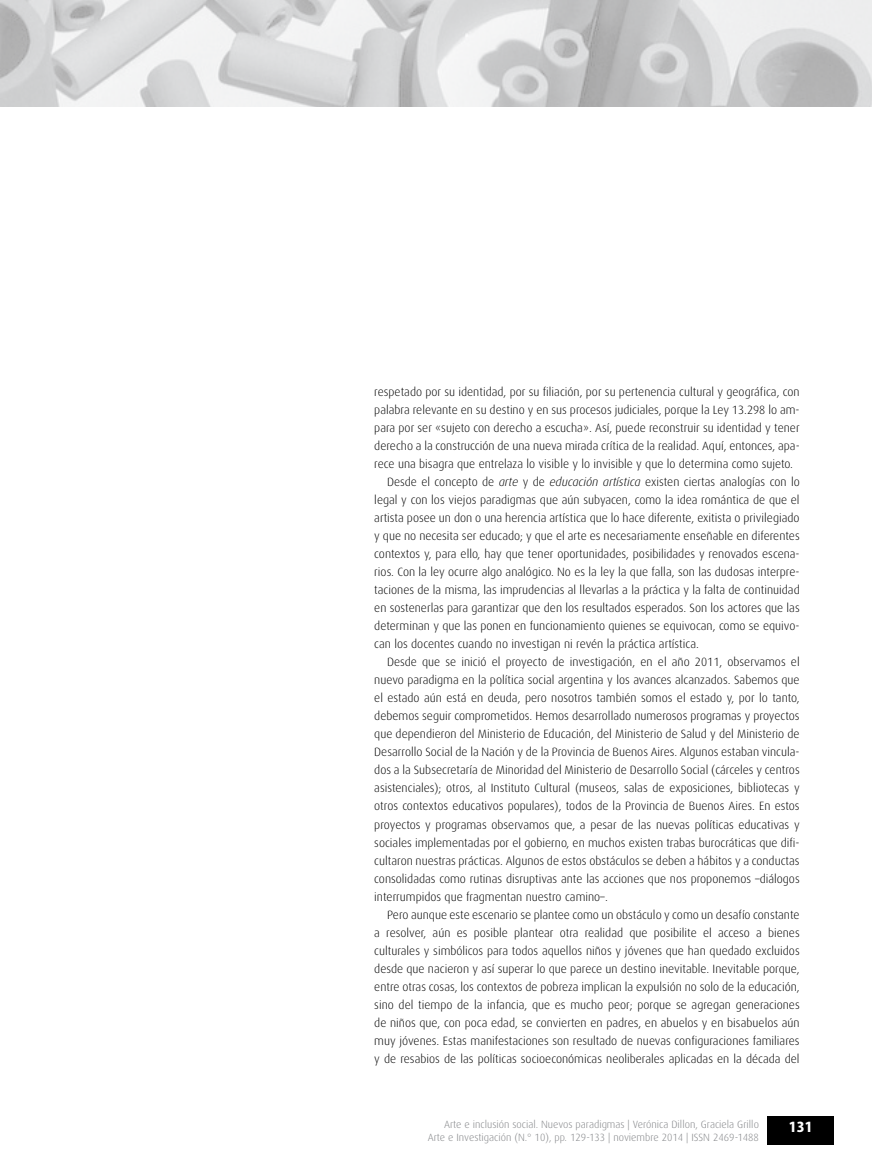
<style>
.page{position:relative;width:872px;height:1170px;background:#fff}
.page>*{position:absolute;margin:0;border:0;box-sizing:border-box;transform-origin:0 0}
.t1{font:800 13.5px "Koz Go Pro";color:#fff}
.t2{font:300 12px "Dax";color:#000}
.t3{font:300 10.5px/13.5px "Dax";color:#808285;text-align:right}
.s1{font-style:italic}
</style>
<div class="page">
<div style="left:767px;top:1116px;width:67px;height:28px;background:#000"></div>
<img style="left:0;top:0;width:872px;height:106px">
<p class="t2" style="left:374px;top:385px;width:427px">respetado por su identidad, por su filiación, por su pertenencia cultural y geográfica, con</p>
<p class="t2" style="left:374px;top:403px;width:427px">palabra relevante en su destino y en sus procesos judiciales, porque la Ley 13.298 lo am-</p>
<p class="t2" style="left:374px;top:421px;width:427px">para por ser «sujeto con derecho a escucha». Así, puede reconstruir su identidad y tener</p>
<p class="t2" style="left:374px;top:439px;width:427px">derecho a la construcción de una nueva mirada crítica de la realidad. Aquí, entonces, apa-</p>
<p class="t2" style="left:374px;top:457px;width:420px">rece una bisagra que entrelaza lo visible y lo invisible y que lo determina como sujeto.</p>
<p class="t2" style="left:387px;top:475px;width:414px">Desde el concepto de <span class="s1">arte</span> y de <span class="s1">educación artística</span> existen ciertas analogías con lo</p>
<p class="t2" style="left:374px;top:493px;width:427px">legal y con los viejos paradigmas que aún subyacen, como la idea romántica de que el</p>
<p class="t2" style="left:374px;top:511px;width:427px">artista posee un don o una herencia artística que lo hace diferente, exitista o privilegiado</p>
<p class="t2" style="left:374px;top:529px;width:427px">y que no necesita ser educado; y que el arte es necesariamente enseñable en diferentes</p>
<p class="t2" style="left:374px;top:547px;width:427px">contextos y, para ello, hay que tener oportunidades, posibilidades y renovados escena-</p>
<p class="t2" style="left:374px;top:565px;width:427px">rios. Con la ley ocurre algo analógico. No es la ley la que falla, son las dudosas interpre-</p>
<p class="t2" style="left:374px;top:583px;width:427px">taciones de la misma, las imprudencias al llevarlas a la práctica y la falta de continuidad</p>
<p class="t2" style="left:374px;top:601px;width:427px">en sostenerlas para garantizar que den los resultados esperados. Son los actores que las</p>
<p class="t2" style="left:374px;top:619px;width:427px">determinan y que las ponen en funcionamiento quienes se equivocan, como se equivo-</p>
<p class="t2" style="left:374px;top:637px;width:326px">can los docentes cuando no investigan ni revén la práctica artística.</p>
<p class="t2" style="left:387px;top:655px;width:414px">Desde que se inició el proyecto de investigación, en el año 2011, observamos el</p>
<p class="t2" style="left:374px;top:673px;width:427px">nuevo paradigma en la política social argentina y los avances alcanzados. Sabemos que</p>
<p class="t2" style="left:374px;top:691px;width:427px">el estado aún está en deuda, pero nosotros también somos el estado y, por lo tanto,</p>
<p class="t2" style="left:374px;top:709px;width:427px">debemos seguir comprometidos. Hemos desarrollado numerosos programas y proyectos</p>
<p class="t2" style="left:374px;top:727px;width:427px">que dependieron del Ministerio de Educación, del Ministerio de Salud y del Ministerio de</p>
<p class="t2" style="left:374px;top:745px;width:427px">Desarrollo Social de la Nación y de la Provincia de Buenos Aires. Algunos estaban vincula-</p>
<p class="t2" style="left:374px;top:763px;width:427px">dos a la Subsecretaría de Minoridad del Ministerio de Desarrollo Social (cárceles y centros</p>
<p class="t2" style="left:374px;top:781px;width:427px">asistenciales); otros, al Instituto Cultural (museos, salas de exposiciones, bibliotecas y</p>
<p class="t2" style="left:374px;top:799px;width:427px">otros contextos educativos populares), todos de la Provincia de Buenos Aires. En estos</p>
<p class="t2" style="left:374px;top:817px;width:427px">proyectos y programas observamos que, a pesar de las nuevas políticas educativas y</p>
<p class="t2" style="left:374px;top:835px;width:427px">sociales implementadas por el gobierno, en muchos existen trabas burocráticas que difi-</p>
<p class="t2" style="left:374px;top:853px;width:427px">cultaron nuestras prácticas. Algunos de estos obstáculos se deben a hábitos y a conductas</p>
<p class="t2" style="left:374px;top:871px;width:427px">consolidadas como rutinas disruptivas ante las acciones que nos proponemos –diálogos</p>
<p class="t2" style="left:374px;top:889px;width:235px">interrumpidos que fragmentan nuestro camino–.</p>
<p class="t2" style="left:387px;top:907px;width:414px">Pero aunque este escenario se plantee como un obstáculo y como un desafío constante</p>
<p class="t2" style="left:374px;top:925px;width:427px">a resolver, aún es posible plantear otra realidad que posibilite el acceso a bienes</p>
<p class="t2" style="left:374px;top:943px;width:427px">culturales y simbólicos para todos aquellos niños y jóvenes que han quedado excluidos</p>
<p class="t2" style="left:374px;top:961px;width:427px">desde que nacieron y así superar lo que parece un destino inevitable. Inevitable porque,</p>
<p class="t2" style="left:374px;top:979px;width:427px">entre otras cosas, los contextos de pobreza implican la expulsión no solo de la educación,</p>
<p class="t2" style="left:374px;top:997px;width:427px">sino del tiempo de la infancia, que es mucho peor; porque se agregan generaciones</p>
<p class="t2" style="left:374px;top:1015px;width:427px">de niños que, con poca edad, se convierten en padres, en abuelos y en bisabuelos aún</p>
<p class="t2" style="left:374px;top:1033px;width:427px">muy jóvenes. Estas manifestaciones son resultado de nuevas configuraciones familiares</p>
<p class="t2" style="left:374px;top:1051px;width:427px">y de resabios de las políticas socioeconómicas neoliberales aplicadas en la década del</p>
<p class="t3" style="left:428px;top:1117px;width:333px">Arte e inclusión social. Nuevos paradigmas | Verónica Dillon, Graciela Grillo<br>Arte e Investigación (N.° 10), pp. 129-133 | noviembre 2014 | ISSN 2469-1488</p>
<p class="t1" style="left:789px;top:1118px;width:25px">131</p>
</div>
